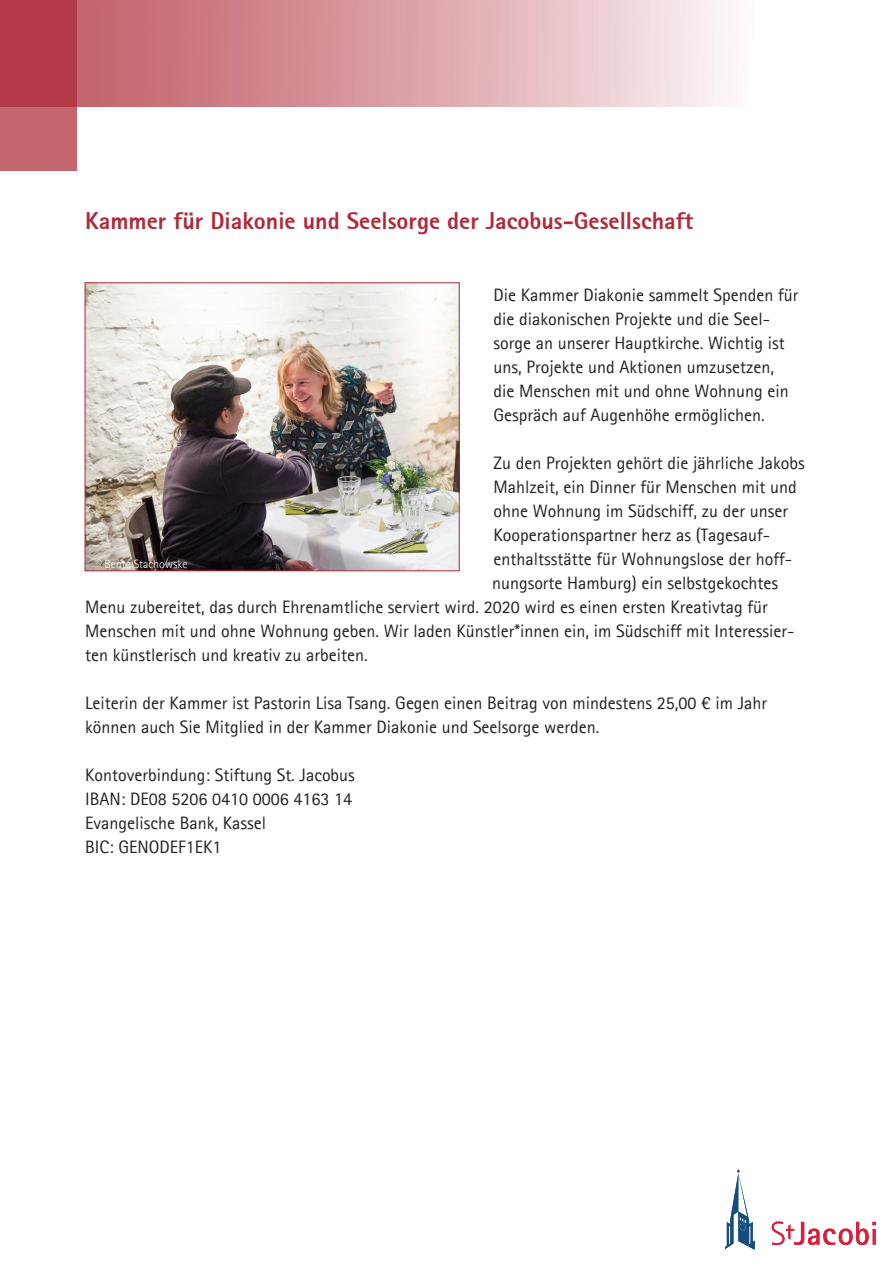
<style>
.page{position:relative;width:893px;height:1263px;background:#fff}
.page>*{position:absolute;margin:0;border:0;box-sizing:border-box;transform-origin:0 0}
.t1{font:800 24px "Agfa Rotis Sans Serif";color:#af2938}
.t2{font:18px/24px "Agfa Rotis Sans Serif";color:#231f20}
.t3{font:300 12px "Agfa Rotis Sans Serif";color:#fff}
</style>
<div class="page">
<div style="left:0;top:0;width:893px;height:106px;background:linear-gradient(to right,#bb4c58,#fff)"></div>
<svg style="left:0;top:0;width:77px;height:170px;background:#ba4956"></svg>
<svg style="left:772px;top:1221px;width:104px;height:24px"></svg>
<svg style="left:725px;top:1170px;width:30px;height:80px"></svg>
<img style="left:87px;top:284px;width:371px;height:285px">
<div style="left:85px;top:282px;width:375px;height:289px;border:1px solid #af2938"></div>
<h1 class="t1" style="left:85px;top:206px;width:610px">Kammer für Diakonie und Seelsorge der Jacobus-Gesellschaft</h1>
<p class="t2" style="left:494px;top:283px;width:306px">Die Kammer Diakonie sammelt Spenden für die diakonischen Projekte und die Seel&shy;sorge an unserer Hauptkirche. Wichtig ist uns, Projekte und Aktionen umzusetzen, die Menschen mit und ohne Wohnung ein Gespräch auf Augenhöhe ermöglichen.</p>
<p class="t2" style="left:494px;top:451px;width:313px">Zu den Projekten gehört die jährliche Jakobs</p>
<p class="t2" style="left:494px;top:475px;width:305px">Mahlzeit, ein Dinner für Menschen mit und</p>
<p class="t2" style="left:494px;top:499px;width:296px">ohne Wohnung im Südschiff, zu der unser</p>
<p class="t2" style="left:494px;top:523px;width:278px">Kooperationspartner herz as (Tagesauf-</p>
<p class="t2" style="left:494px;top:547px;width:300px">enthaltsstätte für Wohnungslose der hoff-</p>
<p class="t2" style="left:492px;top:571px;width:288px">nungsorte Hamburg) ein selbstgekochtes</p>
<p class="t2" style="left:85px;top:595px;width:684px">Menu zubereitet, das durch Ehrenamtliche serviert wird. 2020 wird es einen ersten Kreativtag für</p>
<p class="t2" style="left:85px;top:619px;width:711px">Menschen mit und ohne Wohnung geben. Wir laden Künstler*innen ein, im Südschiff mit Interessier-</p>
<p class="t2" style="left:85px;top:643px;width:284px">ten künstlerisch und kreativ zu arbeiten.</p>
<p class="t2" style="left:85px;top:691px;width:684px">Leiterin der Kammer ist Pastorin Lisa Tsang. Gegen einen Beitrag von mindestens 25,00 € im Jahr können auch Sie Mitglied in der Kammer Diakonie und Seelsorge werden.</p>
<p class="t2" style="left:85px;top:763px;width:271px">Kontoverbindung: Stiftung St. Jacobus<br>IBAN: DE08 5206 0410 0006 4163 14<br>Evangelische Bank, Kassel<br>BIC: GENODEF1EK1</p>
<p class="t3" style="left:96px;top:556px;width:93px">© Bente Stachowske</p>
</div>
